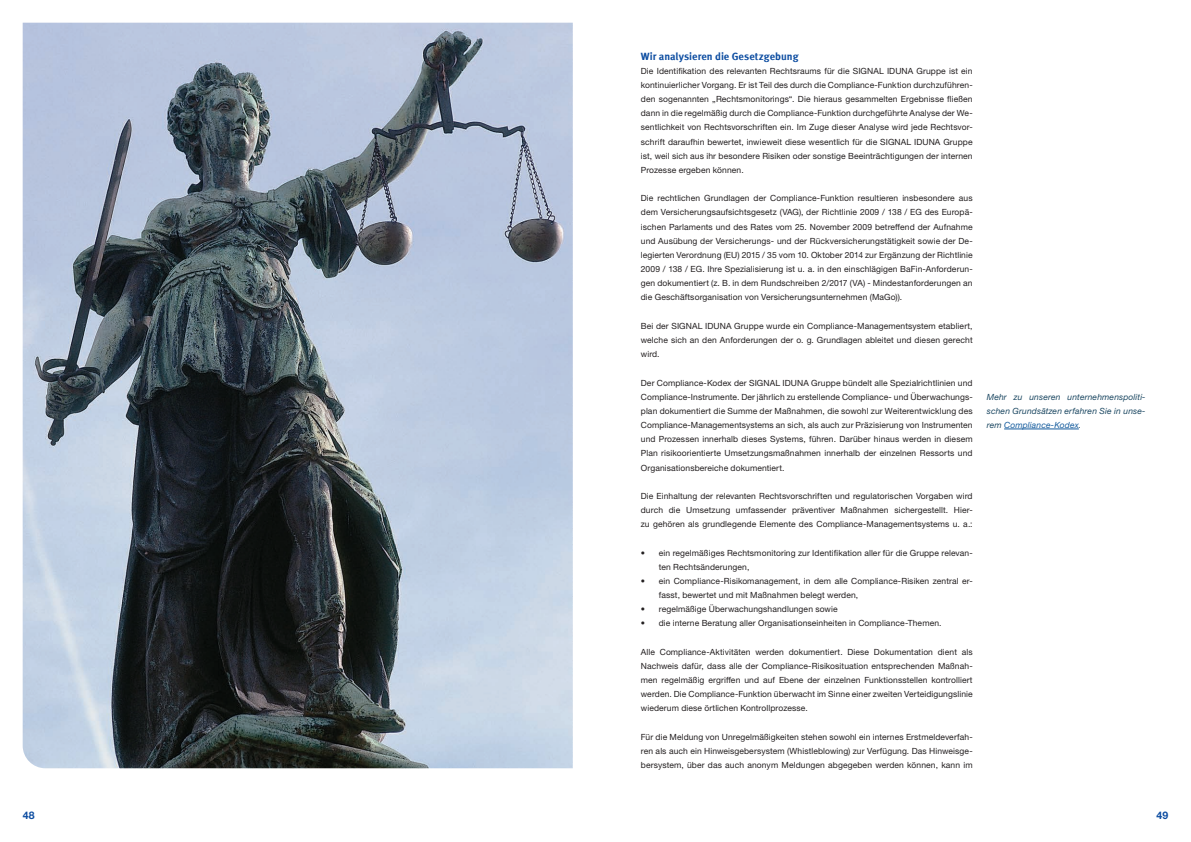
<style>
.page{position:relative;width:1191px;height:842px;background:#fff}
.page>*{position:absolute;margin:0;border:0;box-sizing:border-box;transform-origin:0 0}
.t1{font:700 10.5px "Meta Offc Pro";color:#0d4da1}
.t2{font:700 10.5px "Helvetica Neue LTW1 G";color:#0d4da1}
.t3{font:8.5px/14.2px "Helvetica Neue LTW1 G";letter-spacing:.01em;color:#231f20;text-align:justify}
.t4{font:italic 8.5px/14.2px "Helvetica Neue LTW1 G";letter-spacing:.015em;color:#1c4862;text-align:justify}
.s1{color:#175d9e}
</style>
<div class="page">
<hr style="left:1004px;top:429px;width:74px;height:1px;background:#175d9e">
<img style="left:23px;top:23px;width:550px;height:745px">
<p class="t1" style="left:641px;top:48px;width:159px">Wir analysieren die Gesetzgebung</p>
<p class="t3" style="left:641px;top:64px;width:333px">Die Identifikation des relevanten Rechtsraums für die SIGNAL IDUNA Gruppe ist ein kontinuierlicher Vorgang. Er ist Teil des durch die Compliance-Funktion durchzuführen&shy;den sogenannten „Rechtsmonitorings“. Die hieraus gesammelten Ergebnisse fließen dann in die regelmäßig durch die Compliance-Funktion durchgeführte Analyse der We&shy;sentlichkeit von Rechtsvorschriften ein. Im Zuge dieser Analyse wird jede Rechtsvor&shy;schrift daraufhin bewertet, inwieweit diese wesentlich für die SIGNAL IDUNA Gruppe ist, weil sich aus ihr besondere Risiken oder sonstige Beeinträchtigungen der internen Prozesse ergeben können.</p>
<p class="t3" style="left:641px;top:191px;width:333px">Die rechtlichen Grundlagen der Compliance-Funktion resultieren insbesondere aus dem Versicherungsaufsichtsgesetz (VAG), der Richtlinie 2009 / 138 / EG des Europä&shy;ischen Parlaments und des Rates vom 25. November 2009 betre end der Aufnahme und Ausübung der Versicherungs- und der Rückversicherungstätigkeit sowie der De&shy;legierten Verordnung (EU) 2015 / 35 vom 10. Oktober 2014 zur Ergänzung der Richtlinie 2009 / 138 / EG. Ihre Spezialisierung ist u. a. in den einschlägigen BaFin-Anforderun&shy;gen dokumentiert (z. B. in dem Rundschreiben 2/2017 (VA) - Mindestanforderungen an die Geschäftsorganisation von Versicherungsunternehmen (MaGo)).</p>
<p class="t3" style="left:641px;top:319px;width:333px">Bei der SIGNAL IDUNA Gruppe wurde ein Compliance-Managementsystem etabliert, welche sich an den Anforderungen der o. g. Grundlagen ableitet und diesen gerecht wird.</p>
<p class="t3" style="left:641px;top:375px;width:333px">Der Compliance-Kodex der SIGNAL IDUNA Gruppe bündelt alle Spezialrichtlinien und Compliance-Instrumente. Der jährlich zu erstellende Compliance- und Überwachungs&shy;plan dokumentiert die Summe der Maßnahmen, die sowohl zur Weiterentwicklung des Compliance-Managementsystems an sich, als auch zur Präzisierung von Instrumenten und Prozessen innerhalb dieses Systems, führen. Darüber hinaus werden in diesem Plan risikoorientierte Umsetzungsmaßnahmen innerhalb der einzelnen Ressorts und Organisationsbereiche dokumentiert.</p>
<p class="t3" style="left:641px;top:489px;width:333px">Die Einhaltung der relevanten Rechtsvorschriften und regulatorischen Vorgaben wird durch die Umsetzung umfassender präventiver Maßnahmen sichergestellt. Hier&shy;zu gehören als grundlegende Elemente des Compliance-Managementsystems u. a.:</p>
<p class="t3" style="left:659px;top:545px;width:315px;text-indent:-18px">• ein regelmäßiges Rechtsmonitoring zur Identifikation aller für die Gruppe relevan&shy;ten Rechtsänderungen,</p>
<p class="t3" style="left:659px;top:574px;width:315px;text-indent:-18px">• ein Compliance-Risikomanagement, in dem alle Compliance-Risiken zentral er&shy;fasst, bewertet und mit Maßnahmen belegt werden,</p>
<p class="t3" style="left:641px;top:602px;width:198px">• regelmäßige Überwachungshandlungen sowie</p>
<p class="t3" style="left:641px;top:616px;width:302px">• die interne Beratung aller Organisationseinheiten in Compliance-Themen.</p>
<p class="t3" style="left:641px;top:645px;width:333px">Alle Compliance-Aktivitäten werden dokumentiert. Diese Dokumentation dient als Nachweis dafür, dass alle der Compliance-Risikosituation entsprechenden Maßnah&shy;men regelmäßig ergri en und auf Ebene der einzelnen Funktionsstellen kontrolliert werden. Die Compliance-Funktion überwacht im Sinne einer zweiten Verteidigungslinie wiederum diese örtlichen Kontrollprozesse.</p>
<p class="t3" style="left:641px;top:730px;width:333px">Für die Meldung von Unregelmäßigkeiten stehen sowohl ein internes Erstmeldeverfah&shy;ren als auch ein Hinweisgebersystem (Whistleblowing) zur Verfügung. Das Hinweisge&shy;bersystem, über das auch anonym Meldungen abgegeben werden können, kann im</p>
<p class="t4" style="left:986px;top:390px;width:160px">Mehr zu unseren unternehmenspoliti&shy;schen Grundsätzen erfahren Sie in unse&shy;rem <span class="s1">Compliance-Kodex</span>.</p>
<p class="t2" style="left:23px;top:809px;width:13px">48</p>
<p class="t2" style="left:1156px;top:809px;width:13px">49</p>
</div>
